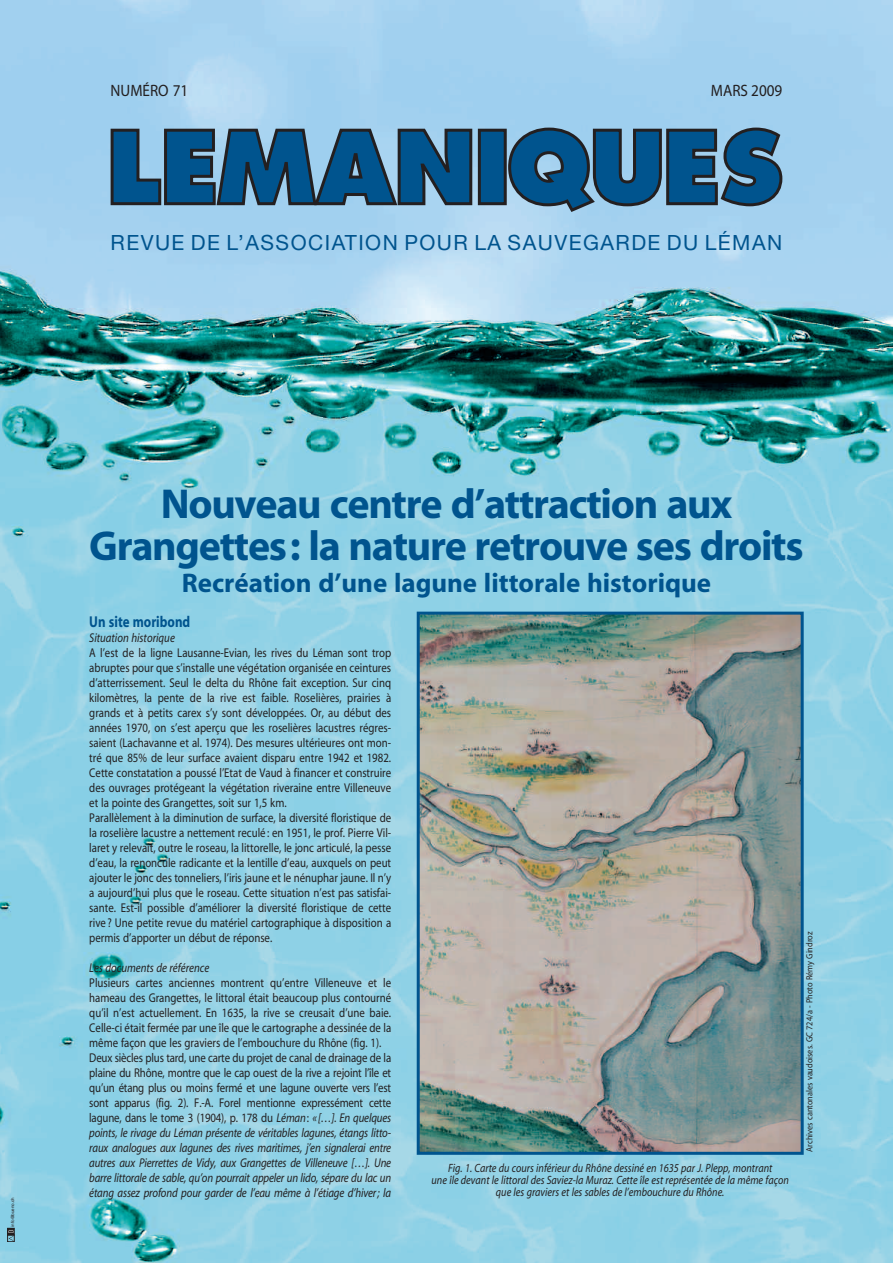
<style>
.page{position:relative;width:893px;height:1263px;background:#fff}
.page>*{position:absolute;margin:0;border:0;box-sizing:border-box;transform-origin:0 0}
.t1{font:700 42px/42px "Myriad";letter-spacing:-.03em;color:#00548e;text-align:center}
.t2{font:700 27px "Myriad";color:#00548e}
.t3{font:21px "Helvetica Neue";letter-spacing:.07em;color:#00548e}
.t4{font:16.5px "Myriad";color:#231f20;scale:.92 1}
.t5{font:700 15.75px "Myriad";color:#00548e;scale:.82 1}
.t6{font:12.75px/15px "Myriad";color:#231f20;scale:.85 1}
.t7{font:italic 12.75px "Myriad";color:#231f20;scale:.85 1}
.t8{font:italic 12px/12px "Myriad";color:#231f20;text-align:center;scale:.85 1}
.t9{font:9px "Myriad";color:#231f20;scale:.92 1}
.t10{font:4.35px "Helvetica Neue";color:#231f20}
.s1{font-style:italic}
</style>
<div class="page">
<img style="left:0;top:0;width:893px;height:1263px">
<div style="left:7px;top:1235px;width:7px;height:7px;border:1px solid #231f20"></div>
<div style="left:7px;top:1228px;width:7px;height:7px;border:1px solid #231f20"></div>
<svg style="left:9px;top:1230px;width:4px;height:11px"></svg>
<svg style="left:109px;top:127px;width:365px;height:80px;background:#306a92"></svg>
<div style="left:479px;top:130px;width:26px;height:74px;background:#00548e"></div>
<div style="left:478px;top:129px;width:29px;height:76px;border:3px solid #231f20"></div>
<svg style="left:507px;top:126px;width:277px;height:88px;background:#38729a"></svg>
<img style="left:421px;top:616px;width:379px;height:535px">
<div style="left:417px;top:612px;width:387px;height:543px;border:3px solid #00548e"></div>
<p class="t4" style="left:111px;top:84px;width:86px">NUMÉRO 71</p>
<p class="t4" style="left:711px;top:84px;width:79px">MARS 2009</p>
<h3 class="t3" style="left:111px;top:235px;width:673px">REVUE DE L’ASSOCIATION POUR LA SAUVEGARDE DU LÉMAN</h3>
<p class="t10" style="left:11px;top:1226px;width:31px;rotate:-90deg">info@bueno.ch</p>
<h1 class="t1" style="left:89px;top:487px;width:716px">Nouveau centre d’attraction aux<br>Grangettes: la nature retrouve ses droits</h1>
<h2 class="t2" style="left:182px;top:573px;width:531px">Recréation d’une lagune littorale historique</h2>
<p class="t5" style="left:89px;top:615px;width:125px">Un site moribond</p>
<p class="t7" style="left:89px;top:632px;width:102px">Situation historique</p>
<p class="t6" style="left:89px;top:646px;width:357px">A l’est de la ligne Lausanne-Evian, les rives du Léman sont trop abruptes pour que s’installe une végétation organisée en ceintures d’atterrissement. Seul le delta du Rhône fait exception. Sur cinq kilomètres, la pente de la rive est faible. Roselières, prairies à grands et à petits carex s’y sont développées. Or, au début des années 1970, on s’est aperçu que les roselières lacustres régres&shy;saient (Lachavanne et al. 1974). Des mesures ultérieures ont mon&shy;tré que 85% de leur surface avaient disparu entre 1942 et 1982.<br>Cette constatation a poussé l’Etat de Vaud à financer et construire des ouvrages protégeant la végétation riveraine entre Villeneuve et la pointe des Grangettes, soit sur 1,5 km.<br>Parallèlement à la diminution de surface, la diversité floristique de la roselière lacustre a nettement reculé: en 1951, le prof. Pierre Vil&shy;laret y relevait, outre le roseau, la littorelle, le jonc articulé, la pesse d’eau, la renoncule radicante et la lentille d’eau, auxquels on peut ajouter le jonc des tonneliers, l’iris jaune et le nénuphar jaune. Il n’y a aujourd’hui plus que le roseau. Cette situation n’est pas satisfai&shy;sante. Est-il possible d’améliorer la diversité floristique de cette rive? Une petite revue du matériel cartographique à disposition a permis d’apporter un début de réponse.</p>
<p class="t7" style="left:89px;top:962px;width:143px">Les documents de référence</p>
<p class="t6" style="left:89px;top:976px;width:357px">Plusieurs cartes anciennes montrent qu’entre Villeneuve et le hameau des Grangettes, le littoral était beaucoup plus contourné qu’il n’est actuellement. En 1635, la rive se creusait d’une baie.<br>Celle-ci était fermée par une île que le cartographe a dessinée de la même façon que les graviers de l’embouchure du Rhône (fig. 1).<br>Deux siècles plus tard, une carte du projet de canal de drainage de la plaine du Rhône, montre que le cap ouest de la rive a rejoint l’île et qu’un étang plus ou moins fermé et une lagune ouverte vers l’est sont apparus (fig. 2). F.-A. Forel mentionne expressément cette lagune, dans le tome 3 (1904), p. 178 du <span class="s1">Léman</span>: <span class="s1">«[…]. En quelques points, le rivage du Léman présente de véritables lagunes, étangs litto&shy;raux analogues aux lagunes des rives maritimes, j’en signalerai entre autres aux Pierrettes de Vidy, aux Grangettes de Villeneuve […]. Une barre littorale de sable, qu’on pourrait appeler un lido, sépare du lac un étang assez profond pour garder de l’eau même à l’étiage d’hiver; la</span></p>
<p class="t8" style="left:432px;top:1163px;width:422px">Fig. 1. Carte du cours inférieur du Rhône dessiné en 1635 par J. Plepp, montrant<br>une île devant le littoral des Saviez-la Muraz. Cette île est représentée de la même façon que les graviers et les sables de l’embouchure du Rhône.</p>
<p class="t9" style="left:806px;top:1152px;width:241px;rotate:-90deg">Archives cantonales vaudoises. GC 724/a - Photo Rémy Gindroz</p>
</div>
